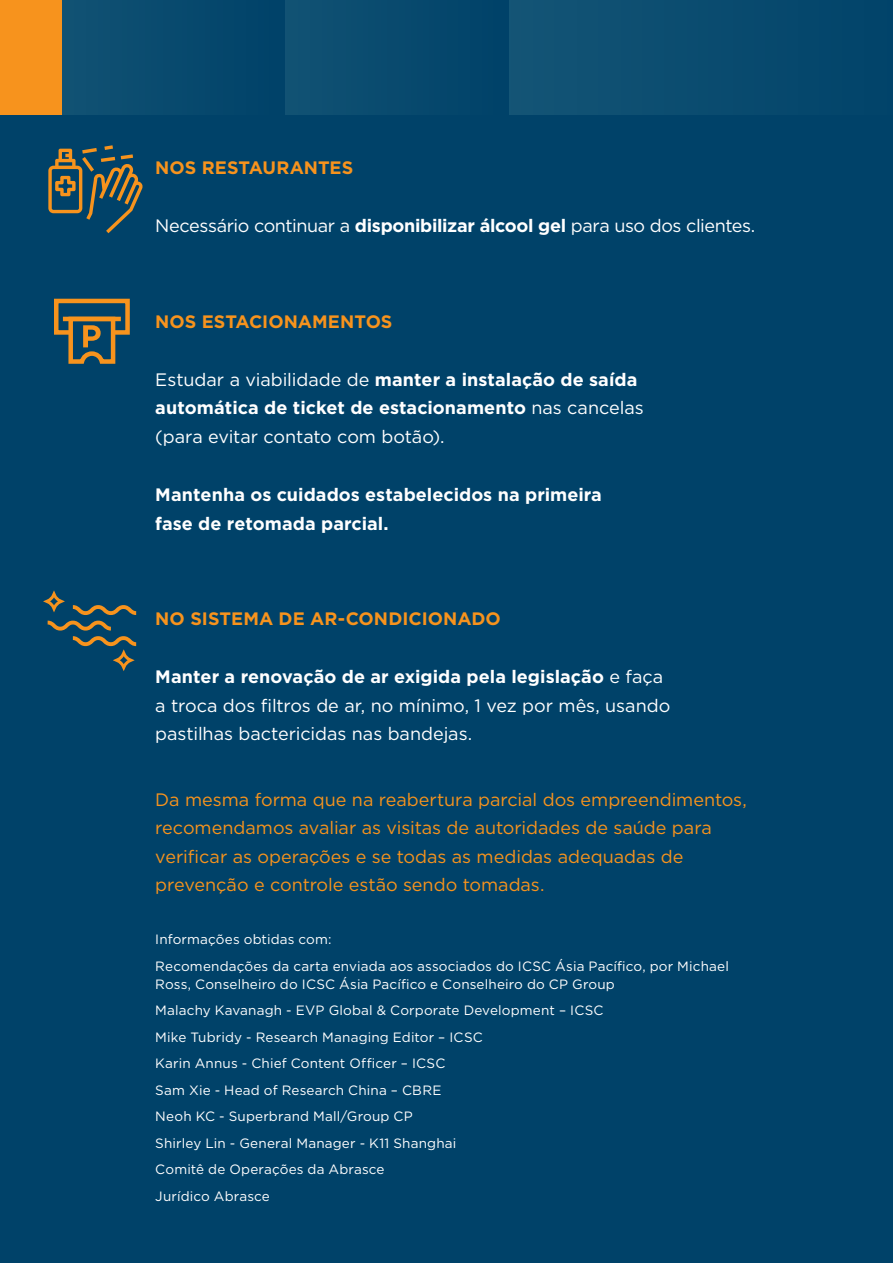
<style>
.page{position:relative;width:893px;height:1263px;background:#004269}
.page>*{position:absolute;margin:0;border:0;box-sizing:border-box;transform-origin:0 0}
.t1{font:18px/28.5px "Gotham HTF";letter-spacing:-.01em;color:#fff}
.t2{font:18px/28.5px "Gotham HTF";color:#f7931d}
.t3{font:700 18px/28.5px "Gotham HTF";letter-spacing:.005em;color:#fff}
.t4{font:700 18px "Gotham HTF";color:#f7931d}
.t5{font:13.5px/18px "Gotham HTF";letter-spacing:.01em;color:#fff}
.s1{font-weight:700}
</style>
<div class="page">
<div style="left:0;top:0;width:62px;height:114px;background:#f7931d"></div>
<div style="left:62px;top:0;width:223px;height:114px;background:#094a6e"></div>
<div style="left:285px;top:0;width:224px;height:114px;background:#094a6e"></div>
<div style="left:509px;top:0;width:384px;height:114px;background:#0a4c6f"></div>
<svg style="left:48px;top:145px;width:95px;height:88px"></svg>
<svg style="left:73px;top:605px;width:63px;height:10px"></svg>
<svg style="left:48px;top:621px;width:63px;height:9px"></svg>
<svg style="left:43px;top:590px;width:22px;height:22px"></svg>
<svg style="left:73px;top:636px;width:63px;height:35px"></svg>
<svg style="left:54px;top:298px;width:76px;height:66px"></svg>
<p class="t4" style="left:155px;top:157px;width:200px">NOS RESTAURANTES</p>
<p class="t1" style="left:155px;top:211px;width:601px">Necessário continuar a <span class="s1">disponibilizar álcool gel</span> para uso dos clientes.</p>
<p class="t4" style="left:155px;top:311px;width:239px">NOS ESTACIONAMENTOS</p>
<p class="t1" style="left:155px;top:365px;width:490px">Estudar a viabilidade de <span class="s1">manter a instalação de saída automática de ticket de estacionamento</span> nas cancelas (para evitar contato com botão).</p>
<p class="t3" style="left:155px;top:480px;width:448px">Mantenha os cuidados estabelecidos na primeira fase de retomada parcial.</p>
<p class="t4" style="left:155px;top:608px;width:347px">NO SISTEMA DE AR-CONDICIONADO</p>
<p class="t1" style="left:155px;top:662px;width:517px"><span class="s1">Manter a renovação de ar exigida pela legislação</span> e faça a troca dos filtros de ar, no mínimo, 1 vez por mês, usando pastilhas bactericidas nas bandejas.</p>
<p class="t2" style="left:155px;top:785px;width:593px">Da mesma forma que na reabertura parcial dos empreendimentos, recomendamos avaliar as visitas de autoridades de saúde para verificar as operações e se todas as medidas adequadas de prevenção e controle estão sendo tomadas.</p>
<p class="t5" style="left:155px;top:930px;width:178px">Informações obtidas com:</p>
<p class="t5" style="left:155px;top:957px;width:575px">Recomendações da carta enviada aos associados do ICSC Ásia Pacífico, por Michael<br>Ross, Conselheiro do ICSC Ásia Pacífico e Conselheiro do CP Group</p>
<p class="t5" style="left:155px;top:1001px;width:450px">Malachy Kavanagh - EVP Global &amp; Corporate Development – ICSC</p>
<p class="t5" style="left:155px;top:1028px;width:329px">Mike Tubridy - Research Managing Editor – ICSC</p>
<p class="t5" style="left:155px;top:1054px;width:292px">Karin Annus - Chief Content Officer – ICSC</p>
<p class="t5" style="left:155px;top:1081px;width:288px">Sam Xie - Head of Research China – CBRE</p>
<p class="t5" style="left:155px;top:1107px;width:259px">Neoh KC - Superbrand Mall/Group CP</p>
<p class="t5" style="left:155px;top:1134px;width:302px">Shirley Lin - General Manager - K11 Shanghai</p>
<p class="t5" style="left:155px;top:1160px;width:231px">Comitê de Operações da Abrasce</p>
<p class="t5" style="left:155px;top:1187px;width:116px">Jurídico Abrasce</p>
</div>
